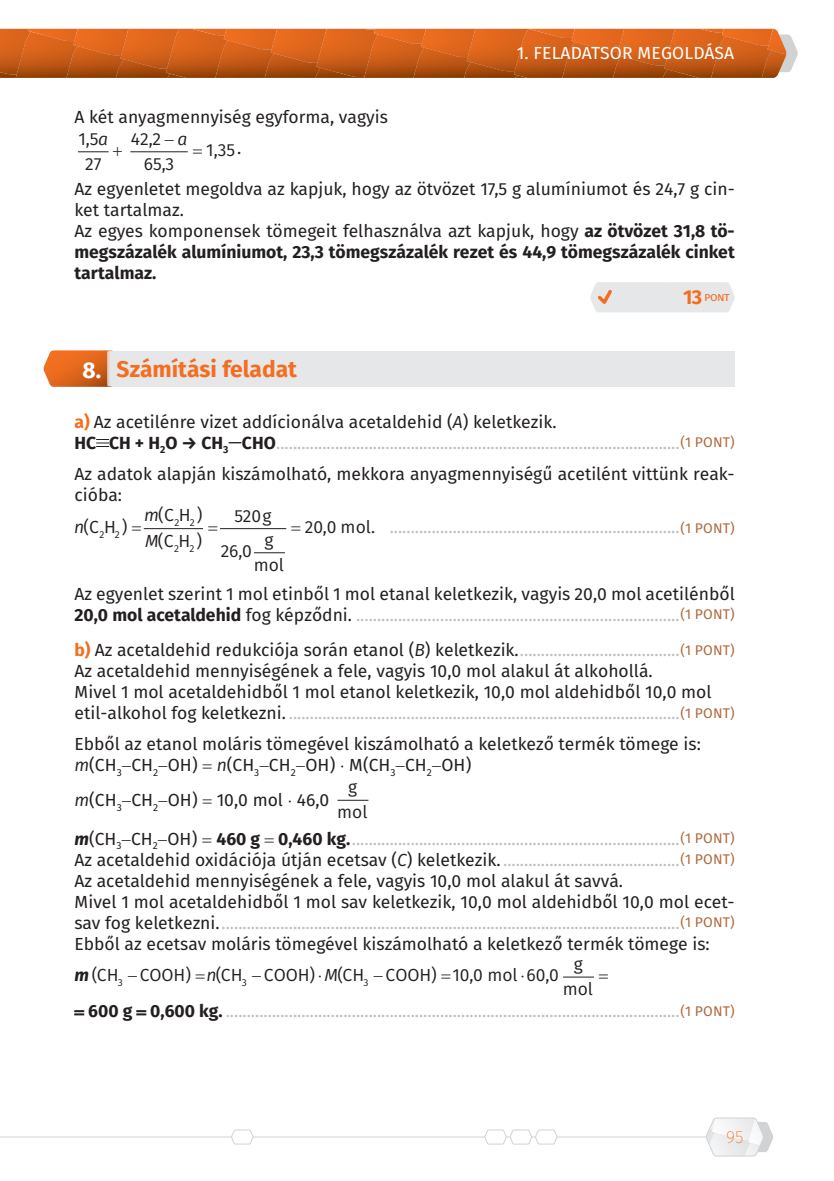
<style>
.page{position:relative;width:834px;height:1181px;background:#fff}
.page>*{position:absolute;margin:0;border:0;box-sizing:border-box;transform-origin:0 0}
.t1{font:700 22.75px "Fira Sans";color:#f36e21}
.t2{font:700 22.75px "Fira Sans";color:#fff}
.t3{font:17.5px/21px "Fira Sans";color:#231f20}
.t4{font:17.5px/21px "Fira Sans";color:#bcbdc0}
.t5{font:17.5px/24.8px "Fira Sans Math Type";letter-spacing:-.005em;color:#231f20}
.t6{font:17.5px "Fira Sans";letter-spacing:.01em;color:#fff}
.t7{font:200 17.5px "Fira Sans";color:#f36e21}
.t8{font:italic 17.5px "Fira Sans Math Type";color:#231f20}
.t9{font:12.25px "Fira Sans";color:#f36e21}
.t10{font:10.15px "Fira Sans Math Type";color:#231f20}
.s1{font-style:italic}
.s2{font-weight:700}
.s3{font-weight:700;font-size:20.12px}
.s4{font-weight:700;color:#f36e21}
.s5{color:#231f20}
.s6{font-style:italic;color:#231f20}
.s7{font-weight:700;color:#231f20}
.s8{font-weight:700;font-size:10.5px;color:#231f20}
.s9{font-size:14px;color:#ad6a3d}
.s10{color:#bcbdc0}
.s11{font-weight:700;font-style:italic}
.s12{font-family:"Fira Sans";font-weight:700;font-style:italic}
</style>
<div class="page">
<svg style="left:0;top:29px;width:798px;height:49px;background:#cb601c"></svg>
<img style="left:0;top:29px;width:1px;height:43px">
<svg style="left:705px;top:1117px;width:68px;height:40px"></svg>
<hr style="left:0;top:1136px;width:706px;height:1px;background:#d1d2d4">
<svg style="left:484px;top:1129px;width:74px;height:16px"></svg>
<svg style="left:230px;top:1129px;width:24px;height:16px"></svg>
<div style="left:109px;top:351px;width:625px;height:35px;background:#e6e7e9"></div>
<hr style="left:78px;top:151px;width:31px;height:1px;background:#231f20">
<hr style="left:130px;top:151px;width:58px;height:1px;background:#231f20">
<div style="left:590px;top:282px;width:145px;height:30px;background:#e6e7e9"></div>
<svg style="left:96px;top:439px;width:13px;height:8px"></svg>
<hr style="left:144px;top:528px;width:59px;height:1px;background:#231f20">
<hr style="left:254px;top:552px;width:31px;height:1px;background:#231f20">
<hr style="left:220px;top:528px;width:66px;height:1px;background:#231f20">
<hr style="left:337px;top:800px;width:31px;height:1px;background:#231f20">
<hr style="left:563px;top:976px;width:31px;height:1px;background:#231f20">
<svg style="left:43px;top:350px;width:70px;height:37px;background:#e07a3b"></svg>
<svg style="left:74px;top:1010px;width:10px;height:5px"></svg>
<svg style="left:136px;top:1010px;width:10px;height:5px"></svg>
<p class="t6" style="left:516px;top:40px;width:219px">1. FELADATSOR MEGOLDÁSA</p>
<p class="t3" style="left:74px;top:106px;width:315px">A két anyagmennyiség egyforma, vagyis</p>
<p class="t5" style="left:78px;top:126px;width:31px">1,5<span class="s1">a</span></p>
<p class="t5" style="left:144px;top:126px;width:32px;text-indent:-13px">42,2<br>65,3</p>
<p class="t5" style="left:206px;top:137px;width:30px">1,35</p>
<p class="t8" style="left:177px;top:126px;width:11px">a</p>
<p class="t3" style="left:237px;top:138px;width:6px">.</p>
<p class="t3" style="left:74px;top:178px;width:661px">Az egyenletet megoldva az kapjuk, hogy az ötvözet 17,5 g alumíniumot és 24,7 g cin&shy;ket tartalmaz.<br>Az egyes komponensek tömegeit felhasználva azt kapjuk, hogy <span class="s2">az ötvözet 31,8 tö&shy;megszázalék alumíniumot, 23,3 tömegszázalék rezet és 44,9 tömegszázalék cinket tartalmaz.</span></p>
<p class="t9" style="left:683px;top:288px;width:48px"><span class="s3">13</span> pont</p>
<p class="t5" style="left:85px;top:151px;width:18px">27</p>
<h1 class="t1" style="left:117px;top:353px;width:182px">Számítási feladat</h1>
<p class="t4" style="left:74px;top:411px;width:661px"><span class="s4">a)</span> <span class="s5">Az acetilénre vizet addícionálva acetaldehid (</span><span class="s6">A</span><span class="s5">) keletkezik.<br></span><span class="s7">HC CH + H</span><sub>2</sub><span class="s7">O → CH</span><sub>3</sub><span class="s8">—</span><span class="s7">CHO</span> ................................................................................................<span class="s9">(1 PONT)</span></p>
<p class="t3" style="left:74px;top:463px;width:661px">Az adatok alapján kiszámolható, mekkora anyagmennyiségű acetilént vittünk reak&shy;cióba:</p>
<p class="t5" style="left:74px;top:514px;width:55px"><span class="s1">n</span>(C H )</p>
<h1 class="t2" style="left:82px;top:354px;width:20px">8.</h1>
<p class="t5" style="left:144px;top:501px;width:60px;line-height:26.2px"><span class="s1">m</span>(C H )<br><span class="s1">M</span>(C H )</p>
<p class="t5" style="left:221px;top:498px;width:52px;line-height:35.4px;text-indent:14px">520g<br>26,0</p>
<p class="t10" style="left:174px;top:515px;width:22px">2 2</p>
<p class="t10" style="left:174px;top:541px;width:22px">2 2</p>
<p class="t5" style="left:305px;top:514px;width:72px">20,0 mol.</p>
<p class="t4" style="left:389px;top:516px;width:346px">.....................................................................<span class="s9">(1 PONT)</span></p>
<p class="t10" style="left:100px;top:527px;width:22px">2 2</p>
<p class="t5" style="left:254px;top:527px;width:32px;line-height:24.3px;text-align:center">g mol</p>
<p class="t3" style="left:74px;top:583px;width:661px">Az egyenlet szerint 1 mol etinből 1 mol etanal keletkezik, vagyis 20,0 mol acetilénből<br><span class="s2">20,0 mol acetaldehid</span> fog képződni. <span class="s10">.............................................................................</span><span class="s9">(1 PONT)</span></p>
<p class="t3" style="left:74px;top:640px;width:661px"><span class="s4">b)</span> Az acetaldehid redukciója során etanol (<span class="s1">B</span>) keletkezik. <span class="s10">......................................</span><span class="s9">(1 PONT)<br></span>Az acetaldehid mennyiségének a fele, vagyis 10,0 mol alakul át alkohollá.<br>Mivel 1 mol acetaldehidből 1 mol etanol keletkezik, 10,0 mol aldehidből 10,0 mol etil-alkohol fog keletkezni. <span class="s10">.............................................................................................</span><span class="s9">(1 PONT)</span></p>
<p class="t3" style="left:74px;top:734px;width:627px">Ebből az etanol moláris tömegével kiszámolható a keletkező termék tömege is: <span class="s1">m</span>(CH<sub>3</sub>−CH<sub>2</sub>−OH) <span class="s1">n</span>(CH<sub>3</sub>−CH<sub>2</sub>−OH) ⋅ M(CH<sub>3</sub>−CH<sub>2</sub>−OH)</p>
<p class="t3" style="left:74px;top:790px;width:256px"><span class="s1">m</span>(CH<sub>3</sub>−CH<sub>2</sub>−OH) 10,0 mol ⋅ 46,0</p>
<p class="t5" style="left:337px;top:774px;width:32px;text-align:center">g mol</p>
<p class="t3" style="left:74px;top:828px;width:661px"><span class="s11">m</span>(CH<sub>3</sub>−CH<sub>2</sub>−OH) <span class="s2">460 g 0,460 kg.</span> <span class="s10">..............................................................................</span><span class="s9">(1 PONT)<br></span>Az acetaldehid oxidációja útján ecetsav (<span class="s1">C</span>) keletkezik. <span class="s10">..........................................</span><span class="s9">(1 PONT)<br></span>Az acetaldehid mennyiségének a fele, vagyis 10,0 mol alakul át savvá.<br>Mivel 1 mol acetaldehidből 1 mol sav keletkezik, 10,0 mol aldehidből 10,0 mol ecet&shy;sav fog keletkezni. <span class="s10">.............................................................................................................</span><span class="s9">(1 PONT)<br></span>Ebből az ecetsav moláris tömegével kiszámolható a keletkező termék tömege is:</p>
<p class="t5" style="left:74px;top:962px;width:118px"><span class="s12">m</span> (CH COOH)</p>
<p class="t5" style="left:206px;top:962px;width:110px"><span class="s1">n</span> C( H COOH)</p>
<p class="t5" style="left:324px;top:962px;width:236px"><span class="s1">M</span>(CH COOH) 10,0 mol 60,0</p>
<p class="t5" style="left:562px;top:951px;width:32px;text-align:center">g mol</p>
<p class="t10" style="left:118px;top:974px;width:7px">3</p>
<p class="t10" style="left:242px;top:974px;width:7px">3</p>
<p class="t10" style="left:363px;top:974px;width:7px">3</p>
<p class="t4" style="left:88px;top:1000px;width:648px"><span class="s7">600 g 0,600 kg.</span> ............................................................................................................<span class="s9">(1 PONT)</span></p>
<p class="t7" style="left:726px;top:1124px;width:19px">95</p>
</div>
